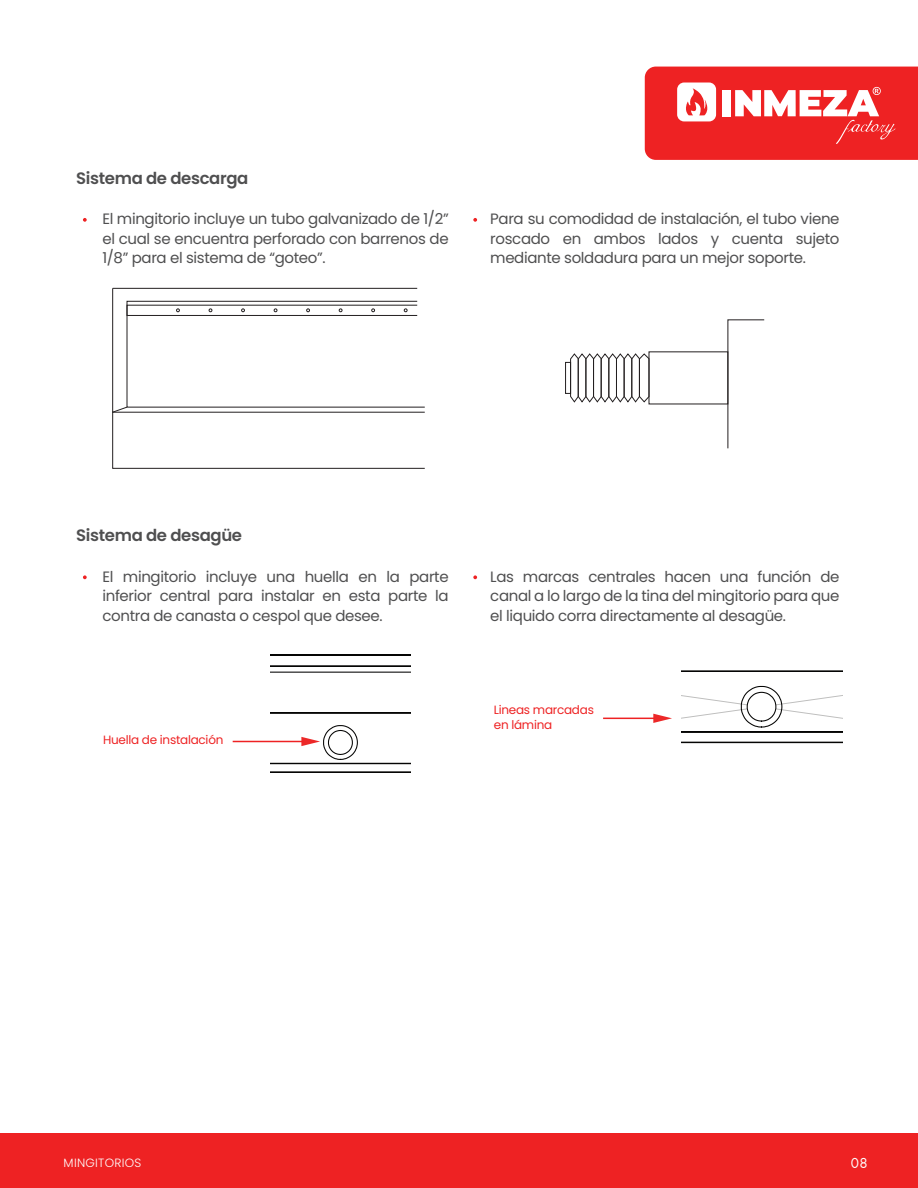
<style>
.page{position:relative;width:918px;height:1188px;background:#fff}
.page>*{position:absolute;margin:0;border:0;box-sizing:border-box;transform-origin:0 0}
.t1{font:600 16.5px "Poppins";letter-spacing:-.02em;color:#4f4f50}
.t2{font:15px/19.5px "Poppins";letter-spacing:-.025em;color:#4f4f50;text-align:justify}
.t3{font:13.5px "Futura Now Headline";color:#fff}
.t4{font:12px/15px "Poppins";letter-spacing:-.02em;color:#ee2223}
.t5{font:300 12px "Poppins";letter-spacing:.025em;color:#fff}
</style>
<div class="page">
<div style="left:0;top:1134px;width:918px;height:54px;background:#ee2223"></div>
<svg style="left:645px;top:67px;width:273px;height:93px;background:#f04748"></svg>
<svg style="left:83px;top:218px;width:4px;height:4px"></svg>
<svg style="left:473px;top:218px;width:4px;height:4px"></svg>
<svg style="left:83px;top:575px;width:4px;height:4px"></svg>
<svg style="left:473px;top:575px;width:4px;height:4px"></svg>
<svg style="left:112px;top:288px;width:313px;height:181px"></svg>
<hr style="left:113px;top:288px;width:304px;height:1px;background:#231f20">
<svg style="left:570px;top:353px;width:79px;height:50px"></svg>
<div style="left:565px;top:362px;width:6px;height:32px;border:1px solid #231f20"></div>
<svg style="left:727px;top:319px;width:38px;height:130px"></svg>
<svg style="left:270px;top:654px;width:141px;height:119px"></svg>
<hr style="left:233px;top:741px;width:70px;height:1px;background:#ee2223">
<svg style="left:653px;top:714px;width:19px;height:9px"></svg>
<hr style="left:603px;top:718px;width:52px;height:1px;background:#ee2223">
<svg style="left:681px;top:670px;width:161px;height:74px"></svg>
<p class="t1" style="left:76px;top:168px;width:174px">Sistema de descarga</p>
<p class="t2" style="left:102px;top:210px;width:348px">El mingitorio incluye un tubo galvanizado de 1/2” el cual se encuentra perforado con barrenos de 1/8” para el sistema de “goteo”.</p>
<p class="t2" style="left:490px;top:210px;width:351px">Para su comodidad de instalación, el tubo viene roscado en ambos lados y cuenta sujeto mediante soldadura para un mejor soporte.</p>
<p class="t1" style="left:76px;top:526px;width:167px">Sistema de desagüe</p>
<p class="t2" style="left:102px;top:567px;width:348px">El mingitorio incluye una huella en la parte inferior central para instalar en esta parte la contra de canasta o cespol que desee.</p>
<p class="t2" style="left:490px;top:567px;width:351px">Las marcas centrales hacen una función de canal a lo largo de la tina del mingitorio para que el liquido corra directamente al desagüe.</p>
<p class="t4" style="left:103px;top:732px;width:122px">Huella de instalación</p>
<p class="t4" style="left:494px;top:702px;width:102px">Lineas marcadas en lámina</p>
<p class="t5" style="left:64px;top:1156px;width:79px">MINGITORIOS</p>
<p class="t3" style="left:851px;top:1152px;width:18px">08</p>
</div>
